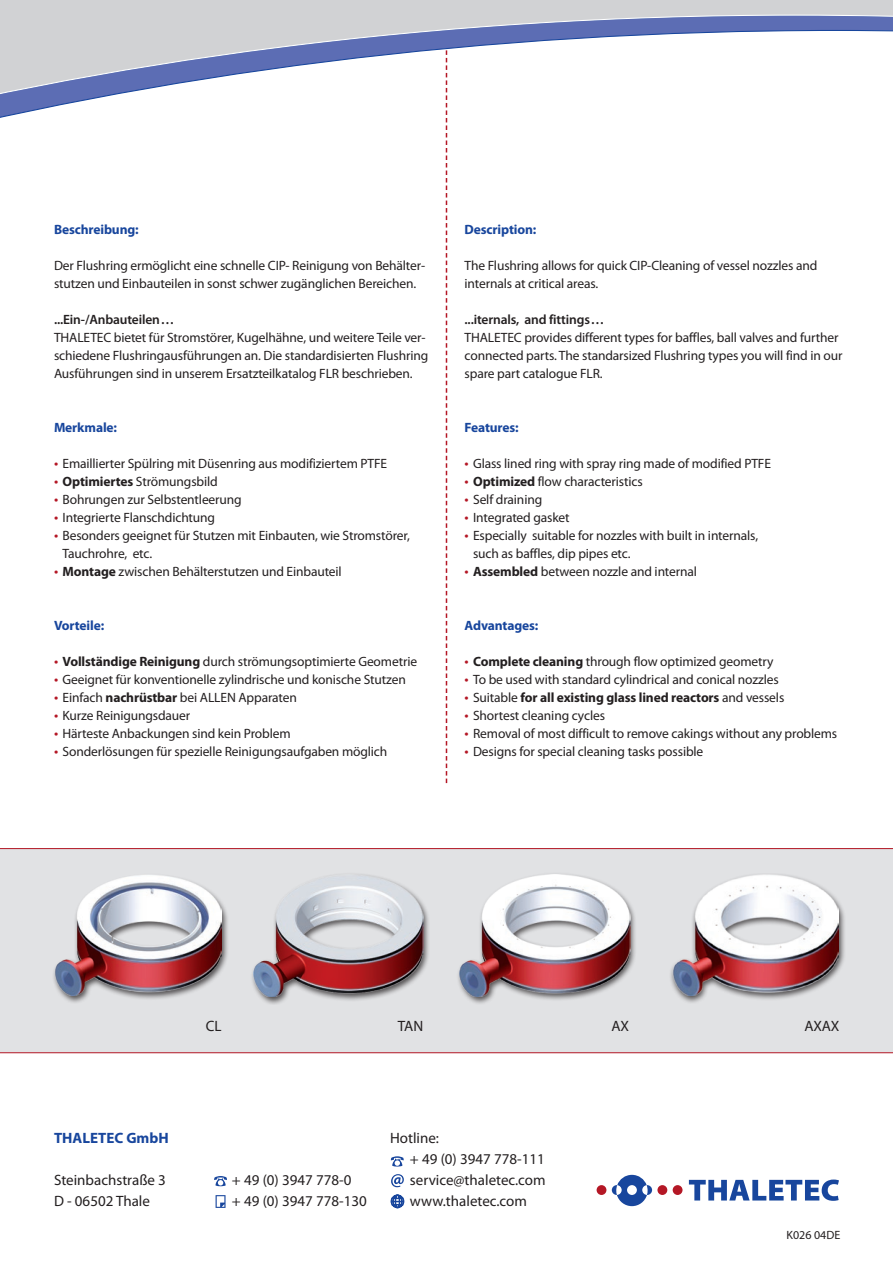
<style>
.page{position:relative;width:893px;height:1263px;background:#fff}
.page>*{position:absolute;margin:0;border:0;box-sizing:border-box;transform-origin:0 0}
.t1{font:15px/21px "Myriad Pro";color:#231f20}
.t2{font:700 15px "Myriad Pro";color:#18469d}
.t3{font:13.5px/18px "Myriad Pro";letter-spacing:-.01em;color:#231f20}
.t4{font:700 13.5px "Myriad Pro";letter-spacing:-.01em;color:#18469d}
.t5{font:700 13.5px "Myriad Pro";letter-spacing:-.01em;color:#231f20}
.t6{font:600 13.5px "Myriad Pro";letter-spacing:-.01em;color:#231f20}
.t7{font:12px "Myriad Pro";color:#231f20}
.s1{font-size:15px;color:#b41725}
.s2{font-weight:700}
.s3{font-weight:400;font-size:15px;color:#b41725}
.s4{font-weight:400}
</style>
<div class="page">
<div style="left:0;top:848px;width:893px;height:205px;background:#e1e2e4"></div>
<svg style="left:446px;top:133px;width:1px;height:650px"></svg>
<div style="left:51px;top:873px;width:178px;height:131px;background:#231f20;opacity:.75"></div>
<img style="left:54px;top:874px;width:167px;height:121px">
<div style="left:250px;top:872px;width:180px;height:133px;background:#231f20;opacity:.75"></div>
<img style="left:254px;top:874px;width:170px;height:122px">
<div style="left:456px;top:872px;width:181px;height:133px;background:#231f20;opacity:.75"></div>
<img style="left:460px;top:874px;width:170px;height:122px">
<div style="left:669px;top:873px;width:178px;height:131px;background:#231f20;opacity:.75"></div>
<img style="left:672px;top:874px;width:167px;height:122px">
<svg style="left:0;top:0;width:893px;height:130px"></svg>
<svg style="left:391px;top:1174px;width:13px;height:13px"></svg>
<svg style="left:214px;top:1176px;width:13px;height:10px"></svg>
<svg style="left:391px;top:1156px;width:13px;height:10px"></svg>
<svg style="left:216px;top:1195px;width:10px;height:13px"></svg>
<svg style="left:391px;top:1194px;width:13px;height:14px"></svg>
<div style="left:597px;top:1185px;width:9px;height:10px;background:#b41725;border-radius:50%"></div>
<div style="left:657px;top:1185px;width:10px;height:10px;background:#b41725;border-radius:50%"></div>
<div style="left:673px;top:1185px;width:9px;height:10px;background:#b41725;border-radius:50%"></div>
<svg style="left:612px;top:1175px;width:40px;height:31px"></svg>
<svg style="left:689px;top:1179px;width:150px;height:22px"></svg>
<p class="t4" style="left:54px;top:221px;width:86px">Beschreibung:</p>
<p class="t3" style="left:54px;top:256px;width:373px">Der Flushring ermöglicht eine schnelle CIP- Reinigung von Behälter&shy;stutzen und Einbauteilen in sonst schwer zugänglichen Bereichen.</p>
<p class="t6" style="left:54px;top:311px;width:122px">...Ein-/Anbauteilen…</p>
<p class="t3" style="left:54px;top:328px;width:376px">THALETEC bietet für Stromstörer, Kugelhähne, und weitere Teile ver&shy;schiedene Flushringausführungen an. Die standardisierten Flushring<br>Ausführungen sind in unserem Ersatzteilkatalog FLR beschrieben.</p>
<p class="t4" style="left:54px;top:419px;width:65px">Merkmale:</p>
<p class="t3" style="left:54px;top:454px;width:335px"><span class="s1">•</span> Emaillierter Spülring mit Düsenring aus modifiziertem PTFE</p>
<p class="t3" style="left:54px;top:472px;width:165px"><span class="s1">•</span> <span class="s2">Optimiertes</span> Strömungsbild</p>
<p class="t3" style="left:54px;top:490px;width:189px"><span class="s1">•</span> Bohrungen zur Selbstentleerung</p>
<p class="t3" style="left:54px;top:508px;width:163px"><span class="s1">•</span> Integrierte Flanschdichtung</p>
<p class="t3" style="left:63px;top:526px;width:349px;text-indent:-9px"><span class="s1">•</span> Besonders geeignet für Stutzen mit Einbauten, wie Stromstörer,<br>Tauchrohre, etc.</p>
<p class="t3" style="left:54px;top:562px;width:289px"><span class="s1">•</span> <span class="s2">Montage</span> zwischen Behälterstutzen und Einbauteil</p>
<p class="t4" style="left:54px;top:617px;width:52px">Vorteile:</p>
<p class="t3" style="left:54px;top:652px;width:365px"><span class="s1">•</span> <span class="s2">Vollständige Reinigung</span> durch strömungsoptimierte Geometrie</p>
<p class="t3" style="left:54px;top:670px;width:353px"><span class="s1">•</span> Geeignet für konventionelle zylindrische und konische Stutzen</p>
<p class="t3" style="left:54px;top:688px;width:244px"><span class="s1">•</span> Einfach <span class="s2">nachrüstbar</span> bei ALLEN Apparaten</p>
<p class="t3" style="left:54px;top:706px;width:138px"><span class="s1">•</span> Kurze Reinigungsdauer</p>
<p class="t3" style="left:54px;top:724px;width:238px"><span class="s1">•</span> Härteste Anbackungen sind kein Problem</p>
<p class="t3" style="left:54px;top:742px;width:335px"><span class="s1">•</span> Sonderlösungen für spezielle Reinigungsaufgaben möglich</p>
<p class="t4" style="left:465px;top:221px;width:73px">Description:</p>
<p class="t3" style="left:465px;top:256px;width:354px">The Flushring allows for quick CIP-Cleaning of vessel nozzles and internals at critical areas.</p>
<p class="t6" style="left:465px;top:311px;width:141px">...iternals, and fittings…</p>
<p class="t3" style="left:465px;top:328px;width:379px">THALETEC provides different types for baffles, ball valves and further connected parts. The standarsized Flushring types you will find in our spare part catalogue FLR.</p>
<p class="t4" style="left:465px;top:419px;width:56px">Features:</p>
<p class="t3" style="left:465px;top:454px;width:308px"><span class="s1">•</span> Glass lined ring with spray ring made of modified PTFE</p>
<p class="t3" style="left:465px;top:472px;width:180px"><span class="s1">•</span> <span class="s2">Optimized</span> flow characteristics</p>
<p class="t3" style="left:465px;top:490px;width:79px"><span class="s1">•</span> Self draining</p>
<p class="t3" style="left:465px;top:508px;width:107px"><span class="s1">•</span> Integrated gasket</p>
<p class="t3" style="left:473px;top:526px;width:287px;text-indent:-9px"><span class="s1">•</span> Especially suitable for nozzles with built in internals, such as baffles, dip pipes etc.</p>
<p class="t3" style="left:465px;top:562px;width:234px"><span class="s1">•</span> <span class="s2">Assembled</span> between nozzle and internal</p>
<p class="t4" style="left:465px;top:617px;width:75px">Advantages:</p>
<p class="t3" style="left:465px;top:652px;width:310px"><span class="s1">•</span> <span class="s2">Complete cleaning</span> through flow optimized geometry</p>
<p class="t3" style="left:465px;top:670px;width:316px"><span class="s1">•</span> To be used with standard cylindrical and conical nozzles</p>
<p class="t5" style="left:465px;top:689px;width:321px"><span class="s3">•</span> <span class="s4">Suitable</span> for all existing glass lined reactors <span class="s4">and vessels</span></p>
<p class="t3" style="left:465px;top:706px;width:142px"><span class="s1">•</span> Shortest cleaning cycles</p>
<p class="t3" style="left:465px;top:724px;width:374px"><span class="s1">•</span> Removal of most difficult to remove cakings without any problems</p>
<p class="t3" style="left:465px;top:742px;width:240px"><span class="s1">•</span> Designs for special cleaning tasks possible</p>
<p class="t1" style="left:206px;top:1015px;width:17px">CL</p>
<p class="t1" style="left:398px;top:1015px;width:27px">TAN</p>
<p class="t1" style="left:612px;top:1015px;width:19px">AX</p>
<p class="t1" style="left:805px;top:1015px;width:36px">AXAX</p>
<p class="t2" style="left:54px;top:1128px;width:116px">THALETEC GmbH</p>
<p class="t1" style="left:54px;top:1169px;width:113px">Steinbachstraße 3<br>D - 06502 Thale</p>
<p class="t1" style="left:232px;top:1169px;width:136px">+ 49 (0) 3947 778-0<br>+ 49 (0) 3947 778-130</p>
<p class="t1" style="left:390px;top:1127px;width:50px">Hotline:</p>
<p class="t1" style="left:410px;top:1148px;width:137px;text-align:justify">+ 49 (0) 3947 778-111 service@thaletec.com www.thaletec.com</p>
<p class="t7" style="left:786px;top:1228px;width:55px">K026 04DE</p>
</div>
